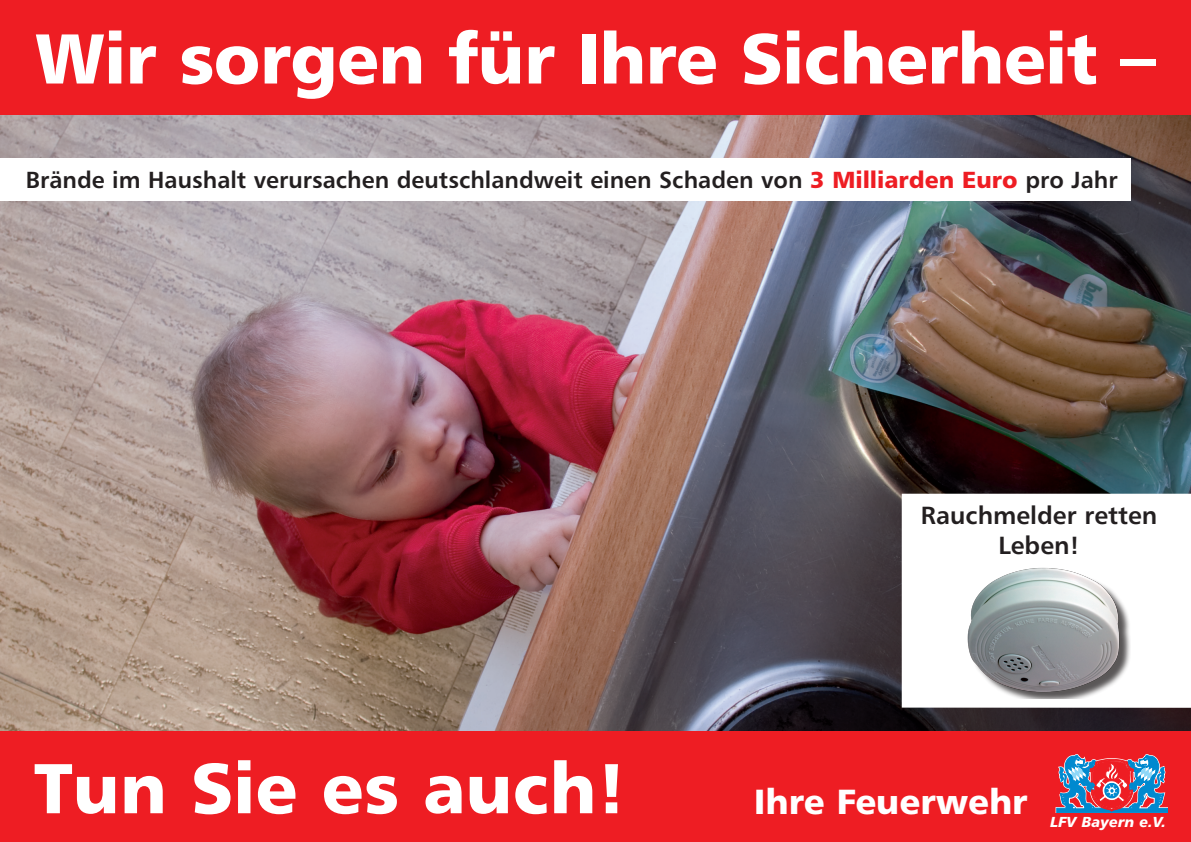
<style>
.page{position:relative;width:1191px;height:842px;background:#fff}
.page>*{position:absolute;margin:0;border:0;box-sizing:border-box;transform-origin:0 0}
.t1{font:70.7px "Humanist 777 BT Black B";letter-spacing:-.01em;color:#fff}
.t2{font:35px "Humanist 777 BT Black B";color:#fff}
.t3{font:24.9px "Humanist 777 BT Bold B";color:#231f20}
.t4{font:23.3px "Humanist 777 BT Bold B";color:#231f20}
.t5{font:14.5px "Humanist 777 BT Black Italic B";color:#fff}
.s1{font-family:"Humanist 777 BT Black B";color:#ee1d23}
</style>
<div class="page">
<img style="left:0;top:115px;width:1191px;height:616px">
<div style="left:0;top:0;width:1191px;height:115px;background:#ee1d23"></div>
<div style="left:0;top:731px;width:1191px;height:111px;background:#ee1d23"></div>
<svg style="left:1055px;top:754px;width:112px;height:59px"></svg>
<div style="left:0;top:159px;width:1130px;height:42px;background:#fff"></div>
<div style="left:901px;top:494px;width:290px;height:214px;background:#fff"></div>
<img style="left:967px;top:567px;width:163px;height:131px">
<p class="t1" style="left:35px;top:13px;width:1122px">Wir sorgen für Ihre Sicherheit –</p>
<p class="t4" style="left:26px;top:166px;width:1093px">Brände im Haushalt verursachen deutschlandweit einen Schaden von <span class="s1">3 Milliarden Euro</span> pro Jahr</p>
<p class="t1" style="left:34px;top:743px;width:594px">Tun Sie es auch!</p>
<p class="t3" style="left:921px;top:499px;width:238px">Rauchmelder retten</p>
<p class="t3" style="left:998px;top:529px;width:83px">Leben!</p>
<p class="t2" style="left:754px;top:779px;width:275px">Ihre Feuerwehr</p>
<p class="t5" style="left:1050px;top:812px;width:117px">LFV Bayern e.V.</p>
</div>
